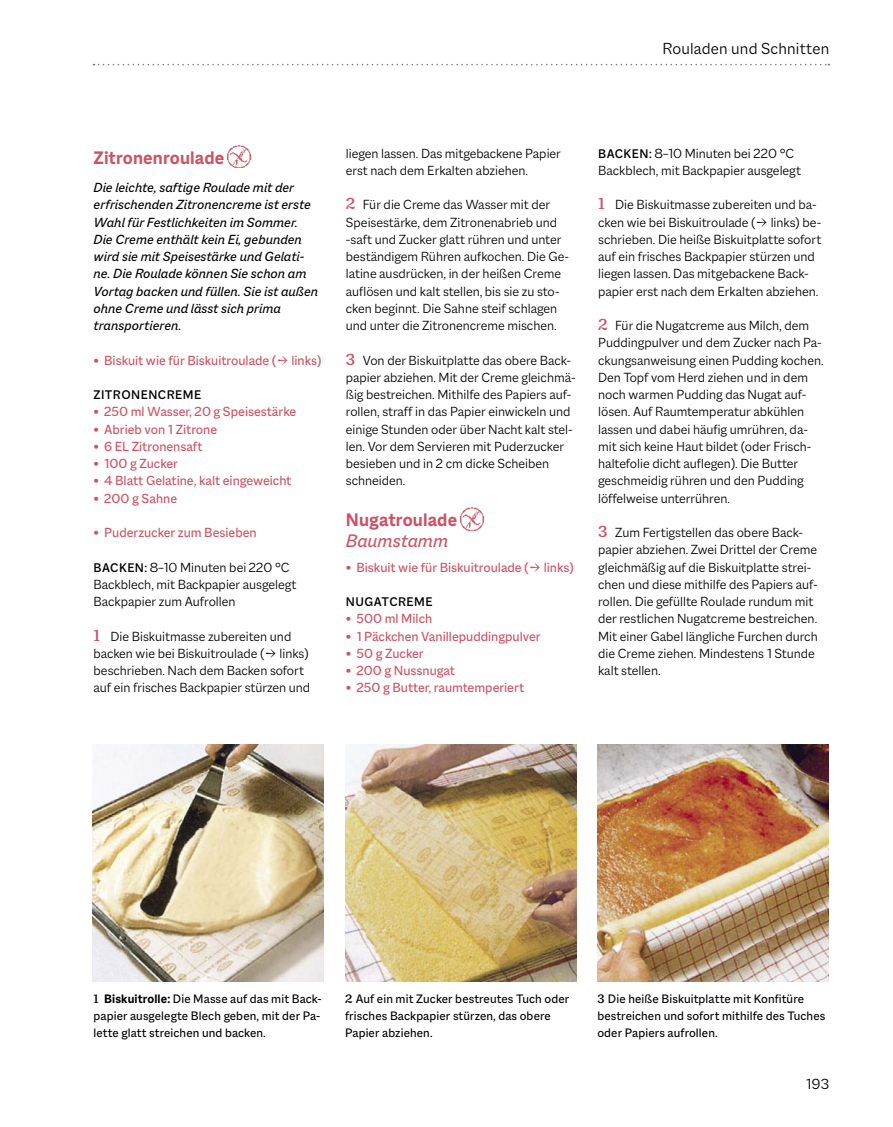
<style>
.page{position:relative;width:893px;height:1127px;background:#fff}
.page>*{position:absolute;margin:0;border:0;box-sizing:border-box;transform-origin:0 0}
.t1{font:700 19.5px "Macklin Sans";letter-spacing:.005em;color:#ca5364}
.t2{font:italic 19.5px "Macklin Sans";color:#ca5364}
.t3{font:300 17.25px "Macklin Sans";letter-spacing:.01em;color:#000}
.t4{font:300 15.75px "Macklin Sans";color:#000}
.t5{font:300 14.25px/17.2px "Macklin Sans";color:#000}
.t6{font:14.25px "Macklin Sans";color:#ca5364}
.t7{font:italic 14.25px/17.2px "Macklin Sans";letter-spacing:.005em;color:#000}
.t8{font:500 13.5px "Macklin Sans";letter-spacing:.035em;color:#000}
.t9{font:13.2px/17.2px "Macklin Sans";letter-spacing:.01em;color:#000}
.s1{font-weight:500}
.s2{font-weight:500;font-size:13.5px}
.s3{font-family:"Macklin Text";font-weight:500;font-size:17.25px;color:#ca5364}
.s4{font-family:"Macklin Text";font-weight:500}
.s5{font-weight:700}
</style>
<div class="page">
<svg style="left:94px;top:64px;width:735px;height:1px"></svg>
<img style="left:228px;top:145px;width:23px;height:23px">
<img style="left:461px;top:508px;width:22px;height:22px">
<img style="left:93px;top:744px;width:231px;height:237px">
<img style="left:345px;top:744px;width:231px;height:237px">
<img style="left:597px;top:744px;width:231px;height:237px">
<p class="t3" style="left:662px;top:42px;width:168px">Rouladen und Schnitten</p>
<h1 class="t1" style="left:94px;top:151px;width:132px">Zitronenroulade</h1>
<p class="t7" style="left:94px;top:180px;width:226px">Die leichte, saftige Roulade mit der erfrischenden Zitronencreme ist erste Wahl für Festlichkeiten im Sommer.<br>Die Creme enthält kein Ei, gebunden wird sie mit Speisestärke und Gelati&shy;ne. Die Roulade können Sie schon am Vortag backen und füllen. Sie ist außen ohne Creme und lässt sich prima transportieren.</p>
<p class="t6" style="left:94px;top:355px;width:229px"><span class="s1">•</span> Biskuit wie für Biskuitroulade (→ links)</p>
<p class="t8" style="left:94px;top:390px;width:109px">ZITRONENCREME</p>
<p class="t6" style="left:94px;top:407px;width:204px"><span class="s1">•</span> 250 ml Wasser, 20 g Speisestärke</p>
<p class="t6" style="left:94px;top:424px;width:125px"><span class="s1">•</span> Abrieb von 1 Zitrone</p>
<p class="t6" style="left:94px;top:441px;width:110px"><span class="s1">•</span> 6 EL Zitronensaft</p>
<p class="t6" style="left:94px;top:458px;width:86px"><span class="s1">•</span> 100 g Zucker</p>
<p class="t6" style="left:94px;top:475px;width:199px"><span class="s1">•</span> 4 Blatt Gelatine, kalt eingeweicht</p>
<p class="t6" style="left:94px;top:493px;width:85px"><span class="s1">•</span> 200 g Sahne</p>
<p class="t6" style="left:94px;top:527px;width:165px"><span class="s1">•</span> Puderzucker zum Besieben</p>
<p class="t5" style="left:94px;top:559px;width:204px"><span class="s2">BACKEN:</span> 8–10 Minuten bei 220 °C<br>Backblech, mit Backpapier ausgelegt<br>Backpapier zum Aufrollen</p>
<p class="t5" style="left:94px;top:628px;width:218px"><span class="s3">1</span> Die Biskuitmasse zubereiten und backen wie bei Biskuitroulade (→ links) beschrieben. Nach dem Backen sofort auf ein frisches Backpapier stürzen und</p>
<p class="t5" style="left:346px;top:145px;width:217px">liegen lassen. Das mitgebackene Papier erst nach dem Erkalten abziehen.</p>
<p class="t5" style="left:346px;top:197px;width:225px"><span class="s3">2</span> Für die Creme das Wasser mit der Speisestärke, dem Zitronenabrieb und -saft und Zucker glatt rühren und unter beständigem Rühren aufkochen. Die Ge&shy;latine ausdrücken, in der heißen Creme auflösen und kalt stellen, bis sie zu sto&shy;cken beginnt. Die Sahne steif schlagen und unter die Zitronencreme mischen.</p>
<p class="t5" style="left:346px;top:352px;width:231px"><span class="s3">3</span> Von der Biskuitplatte das obere Back&shy;papier abziehen. Mit der Creme gleichmä&shy;ßig bestreichen. Mithilfe des Papiers auf&shy;rollen, straff in das Papier einwickeln und einige Stunden oder über Nacht kalt stel&shy;len. Vor dem Servieren mit Puderzucker besieben und in 2 cm dicke Scheiben schneiden.</p>
<h1 class="t1" style="left:346px;top:513px;width:113px">Nugatroulade</h1>
<h1 class="t2" style="left:346px;top:534px;width:104px">Baumstamm</h1>
<p class="t6" style="left:346px;top:562px;width:229px"><span class="s1">•</span> Biskuit wie für Biskuitroulade (→ links)</p>
<p class="t8" style="left:346px;top:597px;width:88px">NUGATCREME</p>
<p class="t6" style="left:346px;top:614px;width:88px"><span class="s1">•</span> 500 ml Milch</p>
<p class="t6" style="left:346px;top:631px;width:196px"><span class="s1">•</span> 1 Päckchen Vanillepuddingpulver</p>
<p class="t6" style="left:346px;top:648px;width:79px"><span class="s1">•</span> 50 g Zucker</p>
<p class="t6" style="left:346px;top:665px;width:111px"><span class="s1">•</span> 200 g Nussnugat</p>
<p class="t6" style="left:346px;top:682px;width:180px"><span class="s1">•</span> 250 g Butter, raumtemperiert</p>
<p class="t5" style="left:598px;top:145px;width:204px"><span class="s2">BACKEN:</span> 8–10 Minuten bei 220 °C<br>Backblech, mit Backpapier ausgelegt</p>
<p class="t5" style="left:598px;top:197px;width:225px"><span class="s3">1</span> Die Biskuitmasse zubereiten und ba&shy;cken wie bei Biskuitroulade (→ links) be&shy;schrieben. Die heiße Biskuitplatte sofort auf ein frisches Backpapier stürzen und liegen lassen. Das mitgebackene Back&shy;papier erst nach dem Erkalten abziehen.</p>
<p class="t5" style="left:598px;top:318px;width:227px"><span class="s3">2</span> Für die Nugatcreme aus Milch, dem Puddingpulver und dem Zucker nach Pa&shy;ckungsanweisung einen Pudding kochen.<br>Den Topf vom Herd ziehen und in dem noch warmen Pudding das Nugat auf&shy;lösen. Auf Raumtemperatur abkühlen lassen und dabei häufig umrühren, da&shy;mit sich keine Haut bildet (oder Frisch&shy;haltefolie dicht auflegen). Die Butter geschmeidig rühren und den Pudding löffelweise unterrühren.</p>
<p class="t5" style="left:598px;top:525px;width:221px"><span class="s3">3</span> Zum Fertigstellen das obere Back&shy;papier abziehen. Zwei Drittel der Creme gleichmäßig auf die Biskuitplatte strei&shy;chen und diese mithilfe des Papiers auf&shy;rollen. Die gefüllte Roulade rundum mit der restlichen Nugatcreme bestreichen.<br>Mit einer Gabel längliche Furchen durch die Creme ziehen. Mindestens 1 Stunde kalt stellen.</p>
<p class="t9" style="left:94px;top:991px;width:230px;text-align:justify"><span class="s4">1</span> <span class="s5">Biskuitrolle:</span> Die Masse auf das mit Back&shy;papier ausgelegte Blech geben, mit der Pa&shy;lette glatt streichen und backen.</p>
<p class="t9" style="left:345px;top:991px;width:226px"><span class="s4">2</span> Auf ein mit Zucker bestreutes Tuch oder frisches Backpapier stürzen, das obere<br>Papier abziehen.</p>
<p class="t9" style="left:597px;top:991px;width:229px"><span class="s4">3</span> Die heiße Biskuitplatte mit Konfitüre bestreichen und sofort mithilfe des Tuches oder Papiers aufrollen.</p>
<p class="t4" style="left:806px;top:1078px;width:25px">193</p>
</div>
